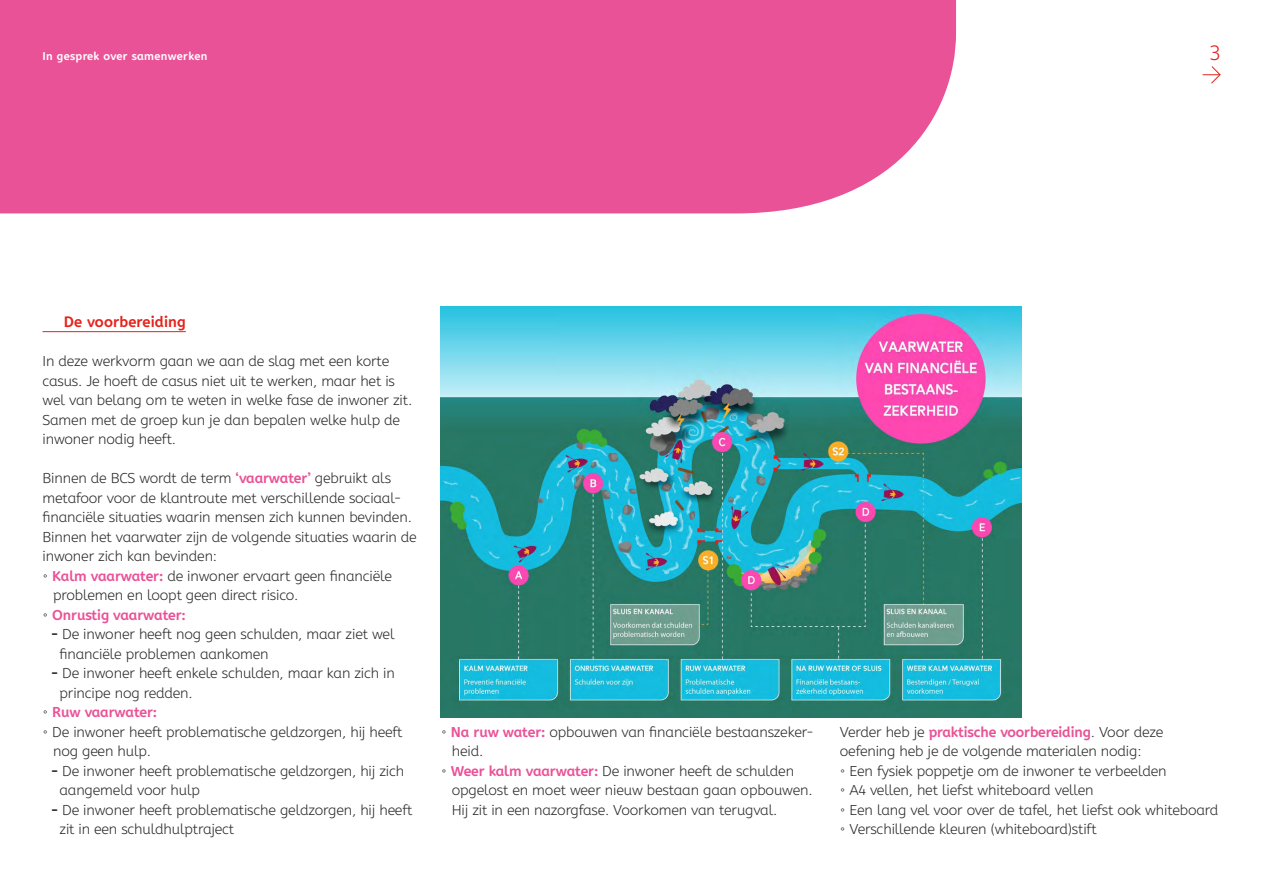
<style>
.page{position:relative;width:1263px;height:893px;background:#fff}
.page>*{position:absolute;margin:0;border:0;box-sizing:border-box;transform-origin:0 0}
.t1{font:300 21px "A Be Zeh EDU";color:#e5231b}
.tk{font:700 15px "A Be Zeh EDU";letter-spacing:.01em;color:#e5231b}
.broodtekst{font:300 14.25px/19.5px "A Be Zeh EDU";letter-spacing:-.01em;color:#282827}
.opsomming{font:300 14.25px/19.5px "A Be Zeh EDU";letter-spacing:-.01em;color:#282827}
.opsomming-2{font:700 14.25px "A Be Zeh EDU";letter-spacing:-.01em;color:#ea5297}
.t2{font:700 11.25px "A Be Zeh EDU";letter-spacing:.03em;color:#fff}
.s1{font-weight:700;color:#ea5297}
.s2{font-weight:300;color:#282827}
.s3{font-weight:700}
</style>
<div class="page">
<div style="left:0;top:0;width:956px;height:213px;background:#ea5297"></div>
<svg style="left:1202px;top:66px;width:19px;height:18px"></svg>
<hr style="left:43px;top:331px;width:143px;height:1px;background:#e5231b">
<img style="left:441px;top:307px;width:580px;height:410px">
<p class="t2" style="left:43px;top:48px;width:166px">In gesprek over samenwerken</p>
<h1 class="t1" style="left:1210px;top:40px;width:12px">3</h1>
<p class="tk" style="left:64px;top:312px;width:124px">De voorbereiding</p>
<p class="broodtekst" style="left:43px;top:351px;width:371px">In deze werkvorm gaan we aan de slag met een korte casus. Je hoeft de casus niet uit te werken, maar het is wel van belang om te weten in welke fase de inwoner zit.<br>Samen met de groep kun je dan bepalen welke hulp de inwoner nodig heeft.</p>
<p class="broodtekst" style="left:43px;top:468px;width:376px">Binnen de BCS wordt de term <span class="s1">‘vaarwater’</span> gebruikt als metafoor voor de klantroute met verschillende sociaal&shy;financiële situaties waarin mensen zich kunnen bevinden.<br>Binnen het vaarwater zijn de volgende situaties waarin de inwoner zich kan bevinden:</p>
<p class="opsomming" style="left:53px;top:566px;width:340px;text-indent:-11px">• <span class="s1">Kalm vaarwater:</span> de inwoner ervaart geen financiële problemen en loopt geen direct risico.</p>
<p class="opsomming-2" style="left:43px;top:605px;width:145px"><span class="s2">•</span> Onrustig vaarwater:</p>
<p class="broodtekst" style="left:60px;top:624px;width:337px;text-indent:-9px"><span class="s3">-</span> De inwoner heeft nog geen schulden, maar ziet wel financiële problemen aankomen</p>
<p class="broodtekst" style="left:60px;top:663px;width:337px;text-indent:-9px"><span class="s3">-</span> De inwoner heeft enkele schulden, maar kan zich in principe nog redden.</p>
<p class="opsomming-2" style="left:43px;top:703px;width:116px"><span class="s2">•</span> Ruw vaarwater:</p>
<p class="opsomming" style="left:53px;top:722px;width:351px;text-indent:-11px">• De inwoner heeft problematische geldzorgen, hij heeft nog geen hulp.</p>
<p class="opsomming" style="left:60px;top:761px;width:346px;text-indent:-9px"><span class="s3">-</span> De inwoner heeft problematische geldzorgen, hij zich aangemeld voor hulp</p>
<p class="opsomming" style="left:60px;top:800px;width:354px;text-indent:-9px"><span class="s3">-</span> De inwoner heeft problematische geldzorgen, hij heeft zit in een schuldhulptraject</p>
<p class="opsomming" style="left:452px;top:722px;width:363px;text-indent:-11px">• <span class="s1">Na ruw water:</span> opbouwen van financiële bestaanszeker&shy;heid.</p>
<p class="opsomming" style="left:452px;top:761px;width:362px;text-indent:-11px">• <span class="s1">Weer kalm vaarwater:</span> De inwoner heeft de schulden opgelost en moet weer nieuw bestaan gaan opbouwen.<br>Hij zit in een nazorgfase. Voorkomen van terugval.</p>
<p class="broodtekst" style="left:840px;top:722px;width:325px">Verder heb je <span class="s1">praktische voorbereiding</span>. Voor deze oefening heb je de volgende materialen nodig:</p>
<p class="broodtekst" style="left:840px;top:761px;width:328px">• Een fysiek poppetje om de inwoner te verbeelden</p>
<p class="broodtekst" style="left:840px;top:780px;width:255px">• A4 vellen, het liefst whiteboard vellen</p>
<p class="broodtekst" style="left:840px;top:800px;width:380px">• Een lang vel voor over de tafel, het liefst ook whiteboard</p>
<p class="broodtekst" style="left:840px;top:819px;width:258px">• Verschillende kleuren (whiteboard)stift</p>
</div>
